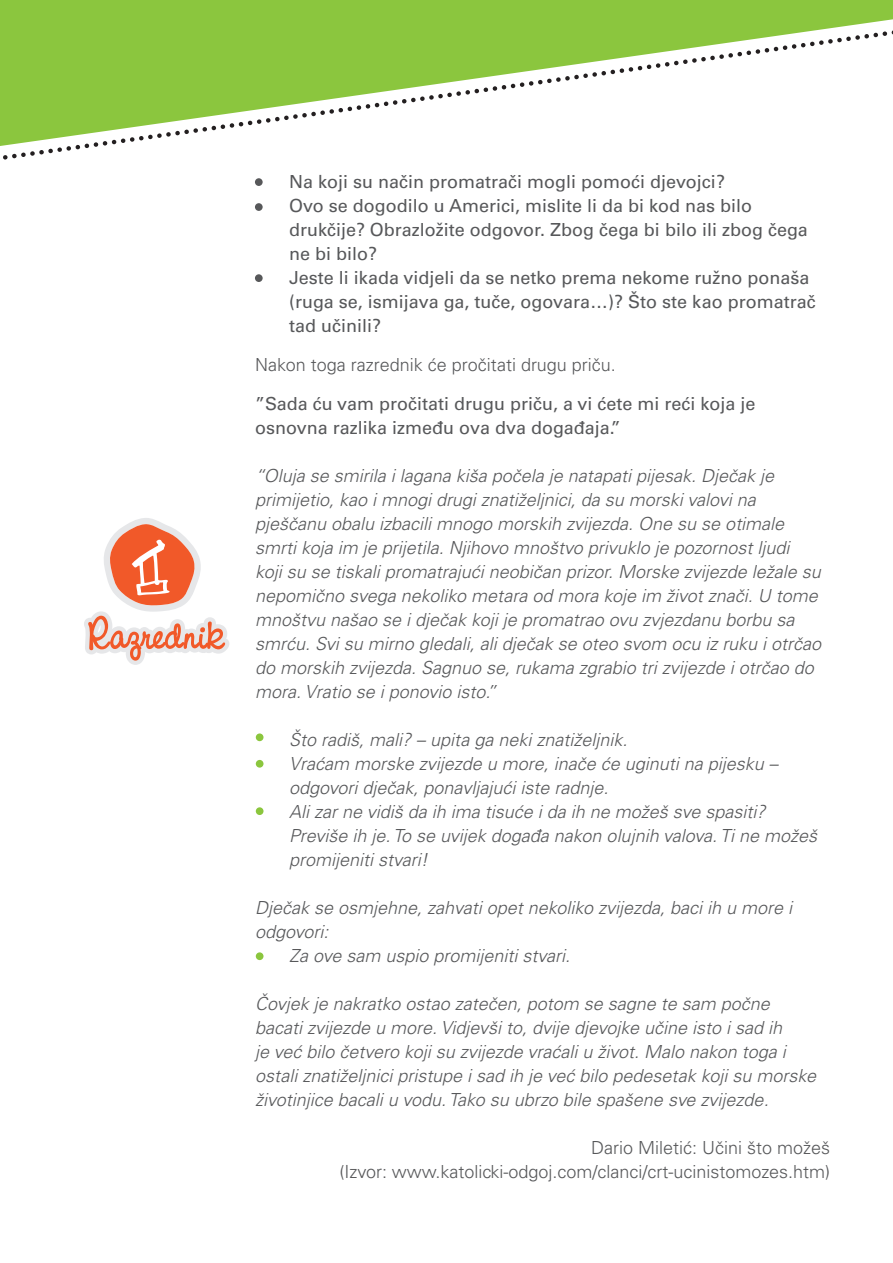
<style>
.page{position:relative;width:893px;height:1263px;background:#fff}
.page>*{position:absolute;margin:0;border:0;box-sizing:border-box;transform-origin:0 0}
.t1{font:italic 300 18px/24px "Univers X";color:#57585a}
.t2{font:18px/24px "Univers X";color:#57585a}
.t3{font:300 18px/24px "Univers X";color:#57585a;text-align:right}
</style>
<div class="page">
<div style="left:255px;top:178px;width:8px;height:8px;background:#57585a;border-radius:50%"></div>
<div style="left:255px;top:203px;width:8px;height:8px;background:#57585a;border-radius:50%"></div>
<div style="left:255px;top:274px;width:8px;height:8px;background:#57585a;border-radius:50%"></div>
<div style="left:256px;top:733px;width:7px;height:8px;background:#8bc63e;border-radius:50%"></div>
<div style="left:256px;top:760px;width:7px;height:8px;background:#8bc63e;border-radius:50%"></div>
<div style="left:256px;top:807px;width:7px;height:8px;background:#8bc63e;border-radius:50%"></div>
<div style="left:256px;top:952px;width:7px;height:8px;background:#8bc63e;border-radius:50%"></div>
<svg style="left:0;top:0;width:893px;height:146px;fill:#8bc63e"></svg>
<svg style="left:84px;top:518px;width:145px;height:147px"></svg>
<p class="t2" style="left:289px;top:170px;width:528px">Na koji su način promatrači mogli pomoći djevojci?<br>Ovo se dogodilo u Americi, mislite li da bi kod nas bilo drukčije? Obrazložite odgovor. Zbog čega bi bilo ili zbog čega ne bi bilo?<br>Jeste li ikada vidjeli da se netko prema nekome ružno ponaša (ruga se, ismijava ga, tuče, ogovara…)? Što ste kao promatrač tad učinili?</p>
<p class="t3" style="left:255px;top:352px;width:362px">Nakon toga razrednik će pročitati drugu priču.</p>
<p class="t2" style="left:255px;top:392px;width:502px">”Sada ću vam pročitati drugu priču, a vi ćete mi reći koja je osnovna razlika između ova dva događaja.”</p>
<p class="t1" style="left:255px;top:464px;width:567px">“Oluja se smirila i lagana kiša počela je natapati pijesak. Dječak je primijetio, kao i mnogi drugi znatiželjnici, da su morski valovi na pješčanu obalu izbacili mnogo morskih zvijezda. One su se otimale smrti koja im je prijetila. Njihovo mnoštvo privuklo je pozornost ljudi<br>koji su se tiskali promatrajući neobičan prizor. Morske zvijezde ležale su nepomično svega nekoliko metara od mora koje im život znači. U tome mnoštvu našao se i dječak koji je promatrao ovu zvjezdanu borbu sa smrću. Svi su mirno gledali, ali dječak se oteo svom ocu iz ruku i otrčao do morskih zvijezda. Sagnuo se, rukama zgrabio tri zvijezde i otrčao do mora. Vratio se i ponovio isto.”</p>
<p class="t1" style="left:289px;top:728px;width:529px">Što radiš, mali? – upita ga neki znatiželjnik.<br>Vraćam morske zvijezde u more, inače će uginuti na pijesku – odgovori dječak, ponavljajući iste radnje.<br>Ali zar ne vidiš da ih ima tisuće i da ih ne možeš sve spasiti?<br>Previše ih je. To se uvijek događa nakon olujnih valova. Ti ne možeš promijeniti stvari!</p>
<p class="t1" style="left:255px;top:896px;width:539px">Dječak se osmjehne, zahvati opet nekoliko zvijezda, baci ih u more i</p>
<p class="t1" style="left:255px;top:920px;width:75px">odgovori:</p>
<p class="t1" style="left:289px;top:944px;width:282px">Za ove sam uspio promijeniti stvari.</p>
<p class="t1" style="left:255px;top:992px;width:562px">Čovjek je nakratko ostao zatečen, potom se sagne te sam počne bacati zvijezde u more. Vidjevši to, dvije djevojke učine isto i sad ih<br>je već bilo četvero koji su zvijezde vraćali u život. Malo nakon toga i ostali znatiželjnici pristupe i sad ih je već bilo pedesetak koji su morske životinjice bacali u vodu. Tako su ubrzo bile spašene sve zvijezde.</p>
<p class="t3" style="left:339px;top:1135px;width:492px">Dario Miletić: Učini što možeš<br>(Izvor: www.katolicki-odgoj.com/clanci/crt-ucinistomozes.htm)</p>
</div>
